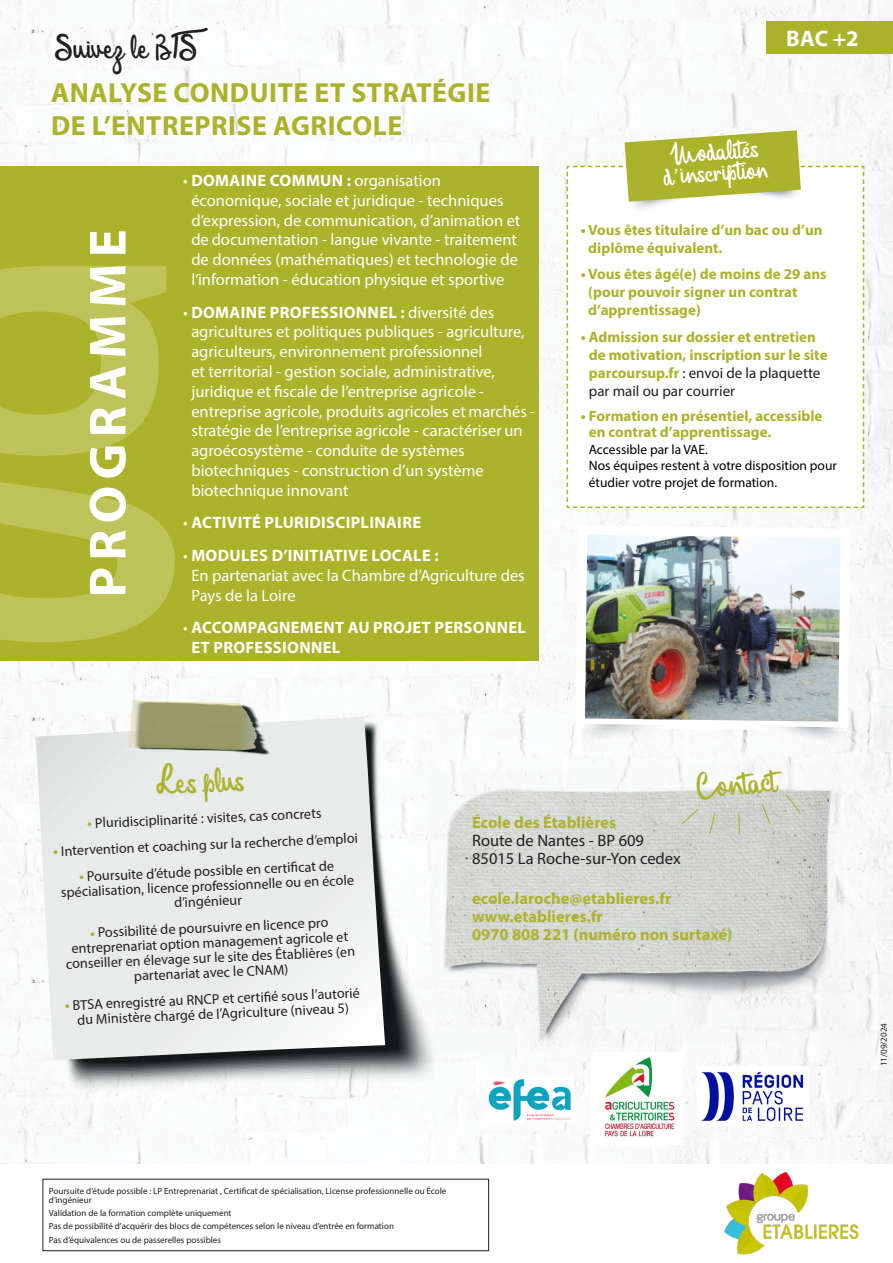
<style>
.page{position:relative;width:893px;height:1263px;background:#fff}
.page>*{position:absolute;margin:0;border:0;box-sizing:border-box;transform-origin:0 0}
.t1{font:700 52.5px "Myriad Pro";letter-spacing:.12em;color:#fff}
.t2{font:31.5px "Mandela Script Personal Use";color:#abb32b}
.t3{font:30px "Mandela Script Personal Use";letter-spacing:.02em;color:#231f20}
.t4{font:700 27.75px/33.3px "Myriad Pro";letter-spacing:.02em;color:#abb32b}
.t5{font:25.5px "Mandela Script Personal Use";color:#fff}
.t6{font:700 22.5px "Myriad Pro";color:#fff}
.t7{font:16.5px/19.8px "Myriad Pro";color:#fff}
.t8{font:700 16.5px "Myriad Pro";color:#abb32b}
.t9{font:700 16.5px/19.8px "Myriad Pro";letter-spacing:.02em;color:#fff}
.t10{font:16.5px "Myriad Pro";color:#231f20}
.t11{font:700 15px/18px "Myriad Pro";color:#abb32b}
.t12{font:14.25px/15px "Myriad Pro";color:#231f20;text-align:center}
.t13{font:13.5px/16.5px "Myriad Pro";color:#000001}
.t14{font:9px/9px "Myriad Pro";color:#231f20}
.s1{font-weight:700}
.s2{font-weight:400}
.s3{font-weight:400;color:#231f20}
.s4{font-weight:700;color:#abb32b}
</style>
<div class="page">
<img style="left:0;top:0;width:893px;height:1163px">
<svg style="left:66px;top:731px;width:333px;height:332px"></svg>
<svg style="left:35px;top:716px;width:350px;height:344px"></svg>
<svg style="left:129px;top:700px;width:142px;height:55px;background:#a9ab89"></svg>
<div style="left:0;top:166px;width:538px;height:495px;background:#abb32b"></div>
<svg style="left:0;top:266px;width:175px;height:376px;fill:#bdc359"></svg>
<img style="left:571px;top:520px;width:284px;height:204px">
<img style="left:555px;top:724px;width:300px;height:40px">
<div style="left:766px;top:22px;width:127px;height:32px;background:#abb32b"></div>
<img style="left:591px;top:1060px;width:92px;height:84px">
<img style="left:487px;top:1077px;width:87px;height:44px">
<img style="left:698px;top:1066px;width:111px;height:61px">
<div style="left:43px;top:1179px;width:446px;height:72px;border:1px solid #231f20"></div>
<img style="left:427px;top:757px;width:422px;height:303px">
<img style="left:426px;top:761px;width:423px;height:291px">
<svg style="left:760px;top:802px;width:12px;height:24px"></svg>
<svg style="left:738px;top:811px;width:3px;height:24px"></svg>
<svg style="left:708px;top:811px;width:8px;height:24px"></svg>
<svg style="left:681px;top:807px;width:19px;height:18px"></svg>
<svg style="left:784px;top:793px;width:17px;height:20px"></svg>
<img style="left:724px;top:1172px;width:135px;height:83px">
<svg style="left:567px;top:130px;width:297px;height:378px"></svg>
<p class="t3" style="left:54px;top:30px;width:156px">Suivez le BTS</p>
<p class="t4" style="left:51px;top:75px;width:441px">ANALYSE CONDUITE ET STRATÉGIE<br>DE L’ENTREPRISE AGRICOLE</p>
<p class="t1" style="left:74px;top:597px;width:370px;rotate:-90deg">PROGRAMME</p>
<p class="t7" style="left:191px;top:170px;width:331px;text-indent:-8px">• <span class="s1">DOMAINE COMMUN :</span> organisation économique, sociale et juridique - techniques d’expression, de communication, d’animation et de documentation - langue vivante - traitement de données (mathématiques) et technologie de l’information - éducation physique et sportive</p>
<p class="t7" style="left:191px;top:302px;width:345px;text-indent:-8px">• <span class="s1">DOMAINE PROFESSIONNEL :</span> diversité des agricultures et politiques publiques - agriculture, agriculteurs, environnement professionnel<br>et territorial - gestion sociale, administrative, juridique et fiscale de l’entreprise agricole - entreprise agricole, produits agricoles et marchés - stratégie de l’entreprise agricole - caractériser un agroécosystème - conduite de systèmes biotechniques - construction d’un système biotechnique innovant</p>
<p class="t9" style="left:183px;top:512px;width:240px"><span class="s2">•</span> ACTIVITÉ PLURIDISCIPLINAIRE</p>
<p class="t7" style="left:191px;top:545px;width:335px;text-indent:-8px">• <span class="s1">MODULES D’INITIATIVE LOCALE :<br></span>En partenariat avec la Chambre d’Agriculture des<br>Pays de la Loire</p>
<p class="t9" style="left:191px;top:617px;width:336px;text-indent:-8px"><span class="s2">•</span> ACCOMPAGNEMENT AU PROJET PERSONNEL<br>ET PROFESSIONNEL</p>
<p class="t6" style="left:786px;top:24px;width:74px">BAC +2</p>
<p class="t5" style="left:669px;top:139px;width:90px;rotate:-4deg">Modalités</p>
<p class="t5" style="left:662px;top:161px;width:106px;rotate:-4deg">d’inscription</p>
<p class="t11" style="left:588px;top:220px;width:236px;text-indent:-8px">• Vous êtes titulaire d’un bac ou d’un diplôme équivalent.</p>
<p class="t11" style="left:588px;top:265px;width:240px;text-indent:-8px">• Vous êtes âgé(e) de moins de 29 ans (pour pouvoir signer un contrat d’apprentissage)</p>
<p class="t11" style="left:589px;top:327px;width:240px;text-indent:-8px">• Admission sur dossier et entretien de motivation, inscription sur le site parcoursup.fr <span class="s3">: envoi de la plaquette par mail ou par courrier</span></p>
<p class="t11" style="left:589px;top:407px;width:235px;line-height:16.5px;text-indent:-8px">• Formation en présentiel, accessible en contrat d’apprentissage.</p>
<p class="t13" style="left:589px;top:441px;width:249px">Accessible par la VAE.<br>Nos équipes restent à votre disposition pour étudier votre projet de formation.</p>
<p class="t2" style="left:154px;top:765px;width:90px;rotate:-3deg">Les plus</p>
<p class="t12" style="left:87px;top:816px;width:236px;rotate:-3deg"><span class="s4">•</span> Pluridisciplinarité : visites, cas concrets</p>
<p class="t12" style="left:53px;top:845px;width:306px;rotate:-3deg"><span class="s4">•</span> Intervention et coaching sur la recherche d’emploi</p>
<p class="t12" style="left:60px;top:871px;width:295px;rotate:-3deg"><span class="s4">•</span> Poursuite d’étude possible en certifi cat de spécialisation, licence professionnelle ou en école d’ingénieur</p>
<p class="t12" style="left:64px;top:927px;width:291px;rotate:-3deg"><span class="s4">•</span> Possibilité de poursuivre en licence pro entreprenariat option management agricole et conseiller en élevage sur le site des Établières (en partenariat avec le CNAM)</p>
<p class="t12" style="left:65px;top:999px;width:297px;rotate:-3deg"><span class="s4">•</span> BTSA enregistré au RNCP et certifi é sous l’autorié du Ministère chargé de l’Agriculture (niveau 5)</p>
<p class="t2" style="left:695px;top:769px;width:81px;rotate:-5deg">Contact</p>
<p class="t8" style="left:472px;top:811px;width:146px">École des Établières</p>
<p class="t10" style="left:472px;top:830px;width:174px">Route de Nantes - BP 609</p>
<p class="t10" style="left:472px;top:848px;width:210px">85015 La Roche-sur-Yon cedex</p>
<p class="t8" style="left:472px;top:887px;width:201px">ecole.laroche@etablieres.fr</p>
<p class="t8" style="left:472px;top:905px;width:132px">www.etablieres.fr</p>
<p class="t8" style="left:472px;top:923px;width:262px">0970 808 221 (numéro non surtaxé)</p>
<p class="t14" style="left:879px;top:1066px;width:45px;rotate:-90deg">11/09/2024</p>
<p class="t14" style="left:49px;top:1186px;width:399px">Poursuite d’étude possible : LP Entreprenariat , Certificat de spécialisation, License professionnelle ou École d’ingénieur</p>
<p class="t14" style="left:49px;top:1208px;width:184px">Validation de la formation complète uniquement</p>
<p class="t14" style="left:49px;top:1222px;width:347px">Pas de possibilité d’acquérir des blocs de compétences selon le niveau d’entrée en formation</p>
<p class="t14" style="left:49px;top:1235px;width:174px">Pas d’équivalences ou de passerelles possibles</p>
</div>
